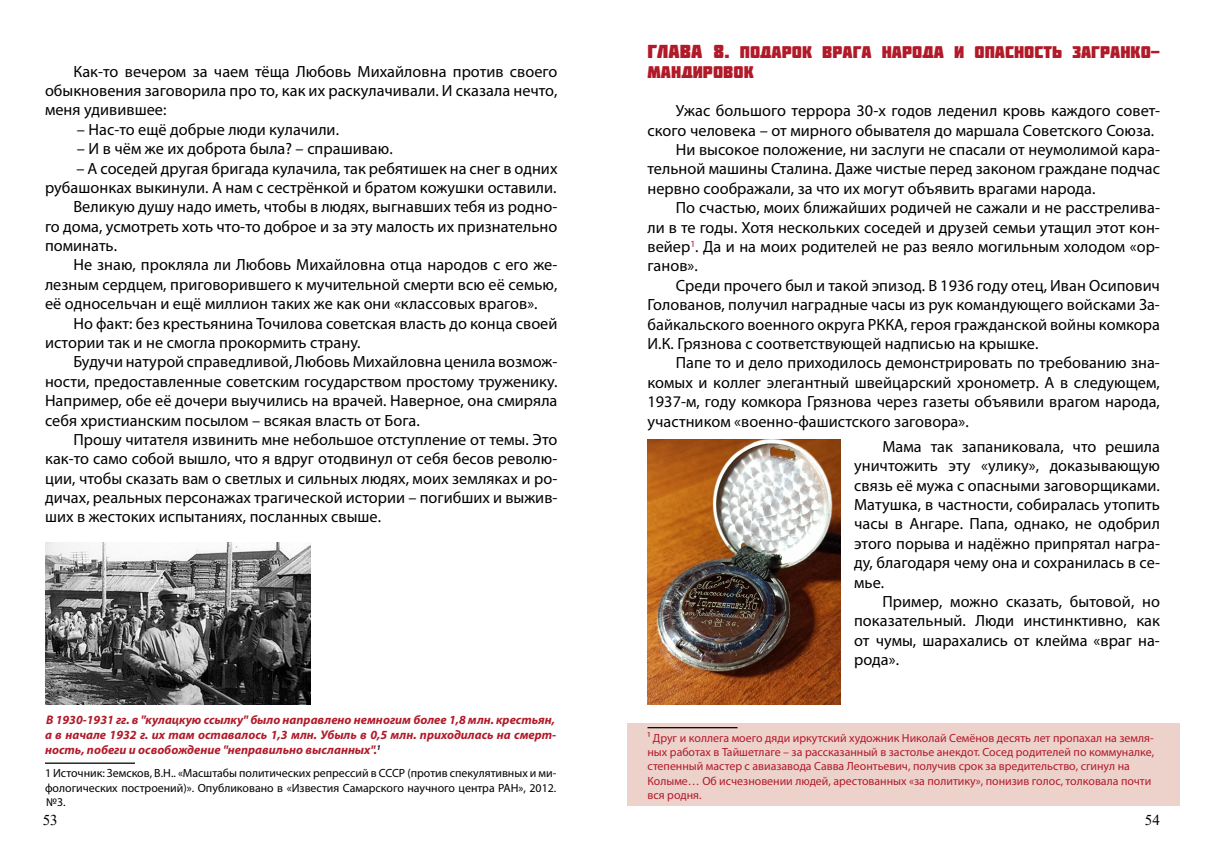
<style>
.page{position:relative;width:1205px;height:851px;background:#fff}
.page>*{position:absolute;margin:0;border:0;box-sizing:border-box;transform-origin:0 0}
.t1{font:16.88px/19.4px "Molot";letter-spacing:.005em;color:#b11a29}
.t2{font:16.25px/19.4px "Myriad Pro";letter-spacing:.005em;color:#000;text-align:justify}
.t3{font:15px "Times New Roman";color:#000}
.t4{font:italic 700 12.5px/15px "Myriad Pro";color:#b11a29;text-align:justify}
.t5{font:11.88px/14.2px "Myriad Pro";color:#b11a29}
.t6{font:11.88px/14.2px "Myriad Pro";color:#000;text-align:justify}
.s1{font-size:18.75px}
</style>
<div class="page">
<div style="left:627px;top:723px;width:553px;height:82px;background:#edd2cc"></div>
<hr style="left:647px;top:727px;width:90px;height:1px;background:#000">
<hr style="left:45px;top:762px;width:90px;height:1px;background:#000">
<img style="left:45px;top:542px;width:265px;height:162px">
<img style="left:647px;top:439px;width:193px;height:265px">
<p class="t2" style="left:45px;top:61px;width:514px;text-indent:28px">Как-то вечером за чаем тёща Любовь Михайловна против своего обыкновения заговорила про то, как их раскулачивали. И сказала нечто, меня удивившее:</p>
<p class="t2" style="left:77px;top:119px;width:264px">– Нас-то ещё добрые люди кулачили.</p>
<p class="t2" style="left:77px;top:139px;width:317px">– И в чём же их доброта была? – спрашиваю.</p>
<p class="t2" style="left:76px;top:158px;width:483px">– А соседей другая бригада кулачила, так ребятишек на снег в одних</p>
<p class="t2" style="left:45px;top:177px;width:513px">рубашонках выкинули. А нам с сестрёнкой и братом кожушки оставили.</p>
<p class="t2" style="left:73px;top:197px;width:486px">Великую душу надо иметь, чтобы в людях, выгнавших тебя из родно-</p>
<p class="t2" style="left:45px;top:216px;width:514px">го дома, усмотреть хоть что-то доброе и за эту малость их признательно</p>
<p class="t2" style="left:45px;top:236px;width:74px">поминать.</p>
<p class="t2" style="left:73px;top:255px;width:485px">Не знаю, прокляла ли Любовь Михайловна отца народов с его же-</p>
<p class="t2" style="left:45px;top:274px;width:514px">лезным сердцем, приговорившего к мучительной смерти всю её семью,</p>
<p class="t2" style="left:45px;top:294px;width:494px">её односельчан и ещё миллион таких же как они «классовых врагов».</p>
<p class="t2" style="left:73px;top:313px;width:486px">Но факт: без крестьянина Точилова советская власть до конца своей</p>
<p class="t2" style="left:45px;top:332px;width:317px">истории так и не смогла прокормить страну.</p>
<p class="t2" style="left:73px;top:352px;width:485px">Будучи натурой справедливой, Любовь Михайловна ценила возмож-</p>
<p class="t2" style="left:45px;top:371px;width:514px">ности, предоставленные советским государством простому труженику.</p>
<p class="t2" style="left:45px;top:390px;width:514px">Например, обе её дочери выучились на врачей. Наверное, она смиряла</p>
<p class="t2" style="left:45px;top:410px;width:376px">себя христианским посылом – всякая власть от Бога.</p>
<p class="t2" style="left:73px;top:429px;width:485px">Прошу читателя извинить мне небольшое отступление от темы. Это</p>
<p class="t2" style="left:45px;top:449px;width:514px">как-то само собой вышло, что я вдруг отодвинул от себя бесов револю-</p>
<p class="t2" style="left:45px;top:468px;width:514px">ции, чтобы сказать вам о светлых и сильных людях, моих земляках и ро-</p>
<p class="t2" style="left:45px;top:487px;width:514px">дичах, реальных персонажах трагической истории – погибших и выжив-</p>
<p class="t2" style="left:45px;top:507px;width:338px">ших в жестоких испытаниях, посланных свыше.</p>
<p class="t4" style="left:45px;top:711px;width:513px">В 1930-1931 гг. в "кулацкую ссылку" было направлено немногим более 1,8 млн. крестьян, а в начале 1932 г. их там оставалось 1,3 млн. Убыль в 0,5 млн. приходилась на смерт&shy;ность, побеги и освобождение "неправильно высланных".<sup>1</sup></p>
<p class="t6" style="left:45px;top:766px;width:513px">1 Источник: Земсков, В.Н.. «Масштабы политических репрессий в СССР (против спекулятивных и ми&shy;фологических построений)». Опубликовано в «Известия Самарского научного центра РАН», 2012. №3.</p>
<p class="t1" style="left:647px;top:42px;width:514px"><span class="s1">Глава 8.</span> Подарок врага народа и опасность загранко&shy;мандировок</p>
<p class="t2" style="left:676px;top:101px;width:486px">Ужас большого террора 30-х годов леденил кровь каждого совет-</p>
<p class="t2" style="left:647px;top:120px;width:508px">ского человека – от мирного обывателя до маршала Советского Союза.</p>
<p class="t2" style="left:676px;top:140px;width:486px">Ни высокое положение, ни заслуги не спасали от неумолимой кара-</p>
<p class="t2" style="left:647px;top:159px;width:514px">тельной машины Сталина. Даже чистые перед законом граждане подчас</p>
<p class="t2" style="left:647px;top:178px;width:449px">нервно соображали, за что их могут объявить врагами народа.</p>
<p class="t2" style="left:676px;top:198px;width:486px">По счастью, моих ближайших родичей не сажали и не расстрелива-</p>
<p class="t2" style="left:647px;top:217px;width:514px">ли в те годы. Хотя нескольких соседей и друзей семьи утащил этот кон-</p>
<p class="t2" style="left:647px;top:236px;width:514px">вейер<sup>1</sup>. Да и на моих родителей не раз веяло могильным холодом «ор-</p>
<p class="t2" style="left:647px;top:256px;width:52px">ганов».</p>
<p class="t2" style="left:676px;top:275px;width:486px">Среди прочего был и такой эпизод. В 1936 году отец, Иван Осипович</p>
<p class="t2" style="left:647px;top:295px;width:514px">Голованов, получил наградные часы из рук командующего войсками За-</p>
<p class="t2" style="left:647px;top:314px;width:514px">байкальского военного округа РККА, героя гражданской войны комкора</p>
<p class="t2" style="left:647px;top:333px;width:392px">И.К. Грязнова с соответствующей надписью на крышке.</p>
<p class="t2" style="left:676px;top:353px;width:485px">Папе то и дело приходилось демонстрировать по требованию зна-</p>
<p class="t2" style="left:647px;top:372px;width:514px">комых и коллег элегантный швейцарский хронометр. А в следующем,</p>
<p class="t2" style="left:647px;top:391px;width:514px">1937-м, году комкора Грязнова через газеты объявили врагом народа,</p>
<p class="t2" style="left:647px;top:411px;width:323px">участником «военно-фашистского заговора».</p>
<p class="t2" style="left:854px;top:436px;width:307px;text-indent:28px">Мама так запаниковала, что решила уничтожить эту «улику», доказывающую связь её мужа с опасными заговорщиками.<br>Матушка, в частности, собиралась утопить часы в Ангаре. Папа, однако, не одобрил этого порыва и надёжно припрятал награ&shy;ду, благодаря чему она и сохранилась в се&shy;мье.</p>
<p class="t2" style="left:854px;top:591px;width:307px;text-indent:28px">Пример, можно сказать, бытовой, но показательный. Люди инстинктивно, как от чумы, шарахались от клейма «враг на&shy;рода».</p>
<p class="t5" style="left:647px;top:730px;width:508px">1 Друг и коллега моего дяди иркутский художник Николай Семёнов десять лет пропахал на земля&shy;ных работах в Тайшетлаге – за рассказанный в застолье анекдот. Сосед родителей по коммуналке, степенный мастер с авиазавода Савва Леонтьевич, получив срок за вредительство, сгинул на Колыме… Об исчезновении людей, арестованных «за политику», понизив голос, толковала почти вся родня.</p>
<p class="t3" style="left:43px;top:809px;width:16px">53</p>
<p class="t3" style="left:1145px;top:809px;width:16px">54</p>
</div>
